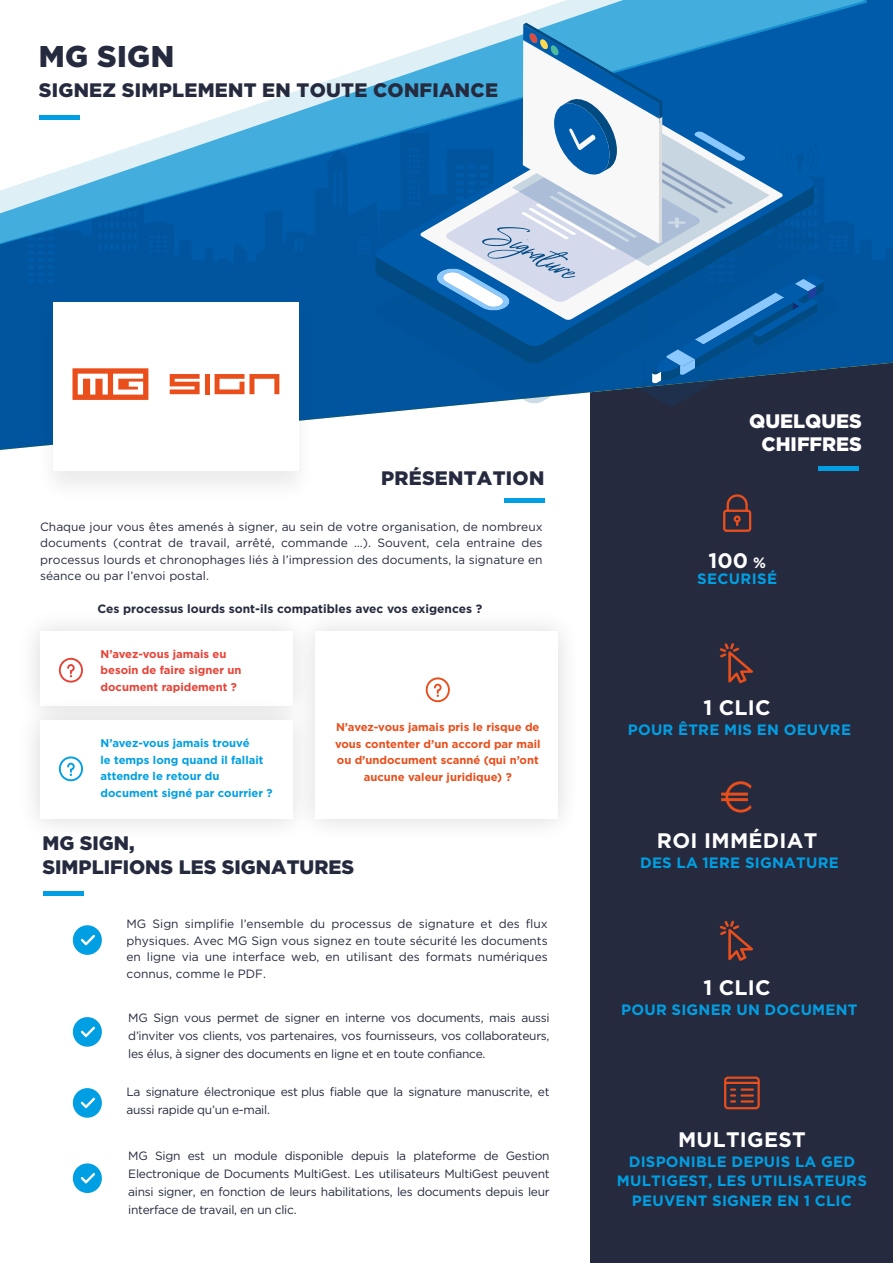
<style>
.page{position:relative;width:893px;height:1263px;background:#fff}
.page>*{position:absolute;margin:0;border:0;box-sizing:border-box;transform-origin:0 0}
.t1{font:900 30px "Gotham";letter-spacing:.015em;color:#252a3e}
.t2{font:700 21px "Gotham";letter-spacing:.015em;color:#fff}
.t3{font:900 19.5px/23.4px "Gotham";letter-spacing:.015em;color:#252a3e}
.t4{font:900 19.5px/23.4px "Gotham";color:#fff;text-align:right}
.t5{font:700 15px/19.5px "Gotham";letter-spacing:.015em;color:#009fe3;text-align:center}
.t6{font:12px/16.5px "Gotham";letter-spacing:-.025em;color:#252a3e;text-align:justify}
.t7{font:700 12px "Gotham";color:#252a3e}
.t8{font:700 11.25px/16.5px "Gotham";color:#e94e1b;text-align:center}
.t9{font:700 11.25px/16.5px "Gotham";color:#009fe3}
.t10{font:700 11.25px/16.5px "Gotham";color:#e84236}
.s1{font-size:15px}
</style>
<div class="page">
<div style="left:591px;top:293px;width:302px;height:970px;background:#262a3e"></div>
<hr style="left:818px;top:466px;width:41px;height:4px;background:#009fe3">
<svg style="left:723px;top:494px;width:28px;height:38px"></svg>
<svg style="left:720px;top:920px;width:33px;height:41px"></svg>
<svg style="left:724px;top:1076px;width:36px;height:33px"></svg>
<hr style="left:724px;top:1082px;width:36px;height:2px;background:#e94e1b">
<svg style="left:720px;top:643px;width:33px;height:40px"></svg>
<svg style="left:721px;top:781px;width:31px;height:31px"></svg>
<div style="left:16px;top:607px;width:300px;height:122px;background:#fbfbfb"></div>
<div style="left:40px;top:631px;width:252px;height:74px;background:#fff"></div>
<div style="left:16px;top:697px;width:300px;height:146px;background:#000;opacity:.15"></div>
<div style="left:40px;top:721px;width:252px;height:98px;background:#fff"></div>
<div style="left:292px;top:607px;width:290px;height:236px;background:#f9f9f9"></div>
<div style="left:316px;top:631px;width:242px;height:188px;background:#fff"></div>
<div style="left:504px;top:498px;width:40px;height:5px;background:#009fe3"></div>
<hr style="left:44px;top:891px;width:40px;height:4px;background:#009fe3">
<div style="left:73px;top:925px;width:29px;height:30px;background:#009ee3;border-radius:50%"></div>
<svg style="left:81px;top:935px;width:14px;height:10px"></svg>
<div style="left:73px;top:1017px;width:29px;height:30px;background:#009ee3;border-radius:50%"></div>
<svg style="left:81px;top:1026px;width:14px;height:11px"></svg>
<div style="left:73px;top:1088px;width:29px;height:30px;background:#009ee3;border-radius:50%"></div>
<svg style="left:81px;top:1097px;width:14px;height:11px"></svg>
<div style="left:73px;top:1163px;width:29px;height:30px;background:#009ee3;border-radius:50%"></div>
<svg style="left:81px;top:1173px;width:14px;height:10px"></svg>
<svg style="left:59px;top:658px;width:24px;height:25px"></svg>
<svg style="left:59px;top:756px;width:24px;height:25px"></svg>
<svg style="left:426px;top:677px;width:24px;height:25px"></svg>
<img style="left:0;top:0;width:893px;height:450px">
<div style="left:35px;top:298px;width:282px;height:206px;background:#000;opacity:.08"></div>
<div style="left:53px;top:302px;width:246px;height:169px;background:#fff"></div>
<svg style="left:0;top:0;width:867px;height:260px"></svg>
<div style="left:376px;top:364px;width:59px;height:39px;background:#00559e"></div>
<svg style="left:375px;top:91px;width:60px;height:255px;background:#0c65aa"></svg>
<svg style="left:420px;top:110px;width:15px;height:210px;background:#1064a8"></svg>
<svg style="left:435px;top:23px;width:404px;height:383px"></svg>
<svg style="left:72px;top:368px;width:76px;height:32px"></svg>
<svg style="left:170px;top:374px;width:30px;height:20px"></svg>
<div style="left:205px;top:374px;width:5px;height:20px;background:#e94e1b"></div>
<svg style="left:215px;top:374px;width:64px;height:20px"></svg>
<h1 class="t1" style="left:39px;top:39px;width:137px">MG SIGN</h1>
<h3 class="t3" style="left:39px;top:78px;width:461px">SIGNEZ SIMPLEMENT EN TOUTE CONFIANCE</h3>
<h3 class="t3" style="left:381px;top:466px;width:165px">PRÉSENTATION</h3>
<p class="t6" style="left:40px;top:518px;width:504px">Chaque jour vous êtes amenés à signer, au sein de votre organisation, de nombreux documents (contrat de travail, arrêté, commande …). Souvent, cela entraine des processus lourds et chronophages liés à l’impression des documents, la signature en séance ou par l’envoi postal.</p>
<p class="t7" style="left:97px;top:602px;width:386px">Ces processus lourds sont-ils compatibles avec vos exigences ?</p>
<p class="t10" style="left:101px;top:645px;width:142px">N’avez-vous jamais eu besoin de faire signer un document rapidement ?</p>
<p class="t9" style="left:101px;top:735px;width:174px">N’avez-vous jamais trouvé<br>le temps long quand il fallait attendre le retour du document signé par courrier ?</p>
<p class="t8" style="left:335px;top:719px;width:207px">N’avez-vous jamais pris le risque de vous contenter d’un accord par mail ou d’undocument scanné (qui n’ont aucune valeur juridique) ?</p>
<h3 class="t3" style="left:43px;top:831px;width:313px">MG SIGN,<br>SIMPLIFIONS LES SIGNATURES</h3>
<p class="t6" style="left:126px;top:915px;width:423px">MG Sign simplifie l’ensemble du processus de signature et des flux physiques. Avec MG Sign vous signez en toute sécurité les documents en ligne via une interface web, en utilisant des formats numériques connus, comme le PDF.</p>
<p class="t6" style="left:128px;top:1009px;width:423px;line-height:18px">MG Sign vous permet de signer en interne vos documents, mais aussi d’inviter vos clients, vos partenaires, vos fournisseurs, vos collaborateurs, les élus, à signer des documents en ligne et en toute confiance.</p>
<p class="t6" style="left:126px;top:1082px;width:425px;line-height:18px">La signature électronique est plus fiable que la signature manuscrite, et aussi rapide qu’un e-mail.</p>
<p class="t6" style="left:128px;top:1146px;width:423px;line-height:18px">MG Sign est un module disponible depuis la plateforme de Gestion Electronique de Documents MultiGest. Les utilisateurs MultiGest peuvent ainsi signer, en fonction de leurs habilitations, les documents depuis leur interface de travail, en un clic.</p>
<h3 class="t4" style="left:749px;top:409px;width:114px">QUELQUES<br>CHIFFRES</h3>
<h2 class="t2" style="left:708px;top:548px;width:59px">100 <span class="s1">%</span></h2>
<p class="t5" style="left:697px;top:569px;width:82px">SECURISÉ</p>
<h2 class="t2" style="left:703px;top:695px;width:69px">1 CLIC</h2>
<p class="t5" style="left:628px;top:719px;width:225px">POUR ÊTRE MIS EN OEUVRE</p>
<h2 class="t2" style="left:657px;top:828px;width:162px">ROI IMMÉDIAT</h2>
<p class="t5" style="left:640px;top:852px;width:200px">DES LA 1ERE SIGNATURE</p>
<h2 class="t2" style="left:703px;top:975px;width:69px">1 CLIC</h2>
<p class="t5" style="left:621px;top:999px;width:238px">POUR SIGNER UN DOCUMENT</p>
<h2 class="t2" style="left:678px;top:1127px;width:129px">MULTIGEST</h2>
<p class="t5" style="left:617px;top:1151px;width:252px">DISPONIBLE DEPUIS LA GED<br>MULTIGEST, LES UTILISATEURS<br>PEUVENT SIGNER EN 1 CLIC</p>
</div>
